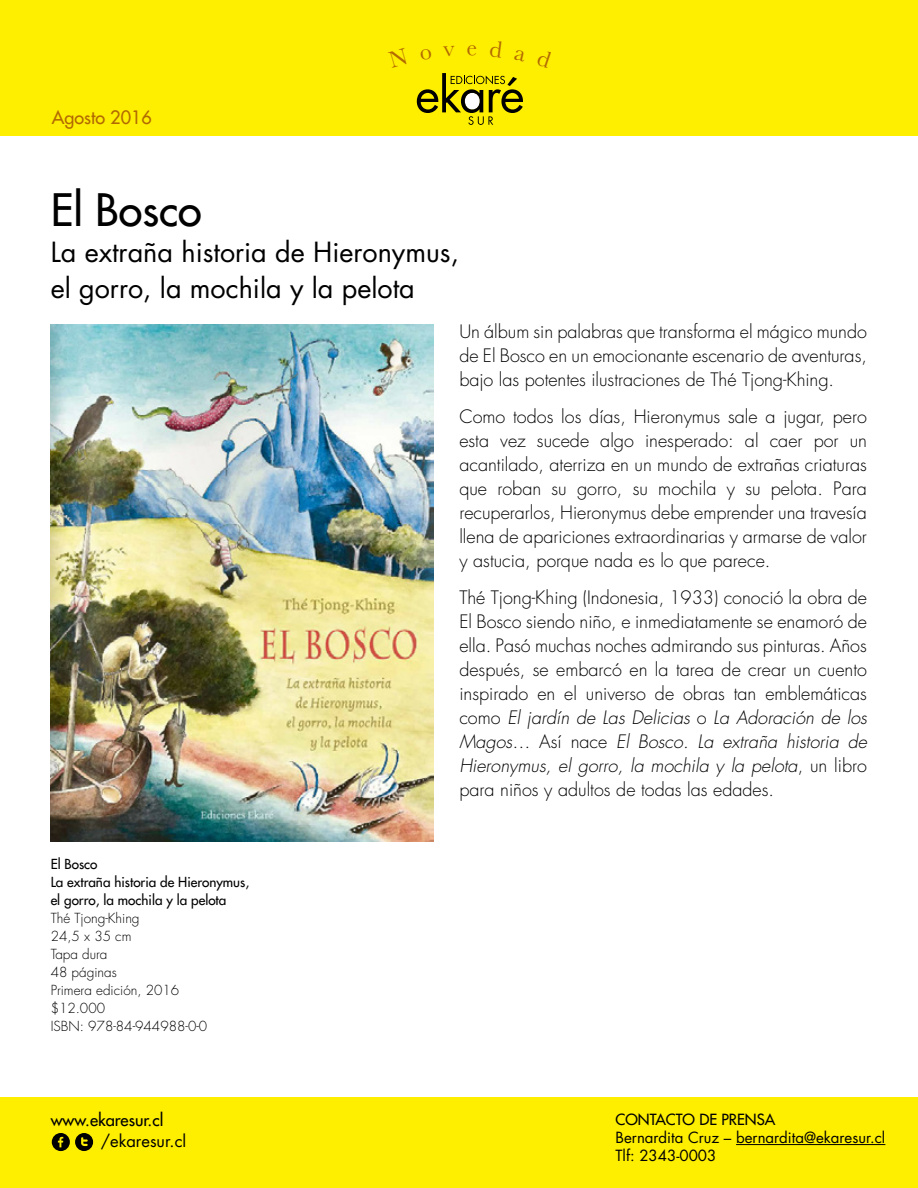
<style>
.page{position:relative;width:918px;height:1188px;background:#fff}
.page>*{position:absolute;margin:0;border:0;box-sizing:border-box;transform-origin:0 0}
.t1{font:43.5px "Futura LT";color:#000}
.t2{font:27px/36px "Futura LT";color:#000}
.t3{font:300 18px/24px "Futura LT";color:#000;text-align:justify}
.t4{font:18px "Futura LT";color:#b26a00}
.t5{font:16.5px "Futura LT";color:#000}
.t6{font:16.5px "Futura LT";color:#000}
.t7{font:15px/18px "Futura LT";color:#000}
.t8{font:15px "Futura LT";color:#000}
.t9{font:300 13.5px/18px "Futura LT";color:#000}
.t10{font:13.5px/18px "Futura LT";color:#000}
.s1{font-style:italic}
</style>
<div class="page">
<div style="left:0;top:0;width:918px;height:135px;background:#feee00"></div>
<div style="left:0;top:1097px;width:918px;height:91px;background:#feee00"></div>
<hr style="left:736px;top:1144px;width:149px;height:1px;background:#000">
<svg style="left:417px;top:73px;width:106px;height:52px"></svg>
<svg style="left:52px;top:1133px;width:41px;height:18px"></svg>
<img style="left:51px;top:324px;width:382px;height:518px">
<p class="t4" style="left:52px;top:106px;width:102px">Agosto 2016</p>
<h1 class="t1" style="left:51px;top:182px;width:153px">El Bosco</h1>
<h2 class="t2" style="left:51px;top:235px;width:410px">La extraña historia de Hieronymus, el gorro, la mochila y la pelota</h2>
<p class="t10" style="left:51px;top:855px;width:200px">El Bosco<br>La extraña historia de Hieronymus, el gorro, la mochila y la pelota</p>
<p class="t9" style="left:51px;top:909px;width:158px">Thé Tjong-Khing<br>24,5 x 35 cm<br>Tapa dura<br>48 páginas<br>Primera edición, 2016 $12.000<br>ISBN: 978-84-944988-0-0</p>
<p class="t5" style="left:51px;top:1109px;width:114px">www.ekaresur.cl</p>
<p class="t6" style="left:101px;top:1130px;width:87px">/ekaresur.cl</p>
<p class="t3" style="left:459px;top:320px;width:409px">Un álbum sin palabras que transforma el mágico mundo de El Bosco en un emocionante escenario de aventuras, bajo las potentes ilustraciones de Thé Tjong-Khing.</p>
<p class="t3" style="left:459px;top:405px;width:409px">Como todos los días, Hieronymus sale a jugar, pero esta vez sucede algo inesperado: al caer por un acantilado, aterriza en un mundo de extrañas criaturas que roban su gorro, su mochila y su pelota. Para recuperarlos, Hieronymus debe emprender una travesía llena de apariciones extraordinarias y armarse de valor y astucia, porque nada es lo que parece.</p>
<p class="t3" style="left:459px;top:586px;width:409px">Thé Tjong-Khing (Indonesia, 1933) conoció la obra de El Bosco siendo niño, e inmediatamente se enamoró de ella. Pasó muchas noches admirando sus pinturas. Años después, se embarcó en la tarea de crear un cuento inspirado en el universo de obras tan emblemáticas como <span class="s1">El jardín de Las Delicias</span> o <span class="s1">La Adoración de los Magos</span>… Así nace <span class="s1">El Bosco. La extraña historia de Hieronymus, el gorro, la mochila y la pelota</span>, un libro para niños y adultos de todas las edades.</p>
<p class="t8" style="left:616px;top:1109px;width:161px">CONTACTO DE PRENSA</p>
<p class="t7" style="left:616px;top:1128px;width:271px">Bernardita Cruz – bernardita@ekaresur.cl<br>Tlf: 2343-0003</p>
</div>
